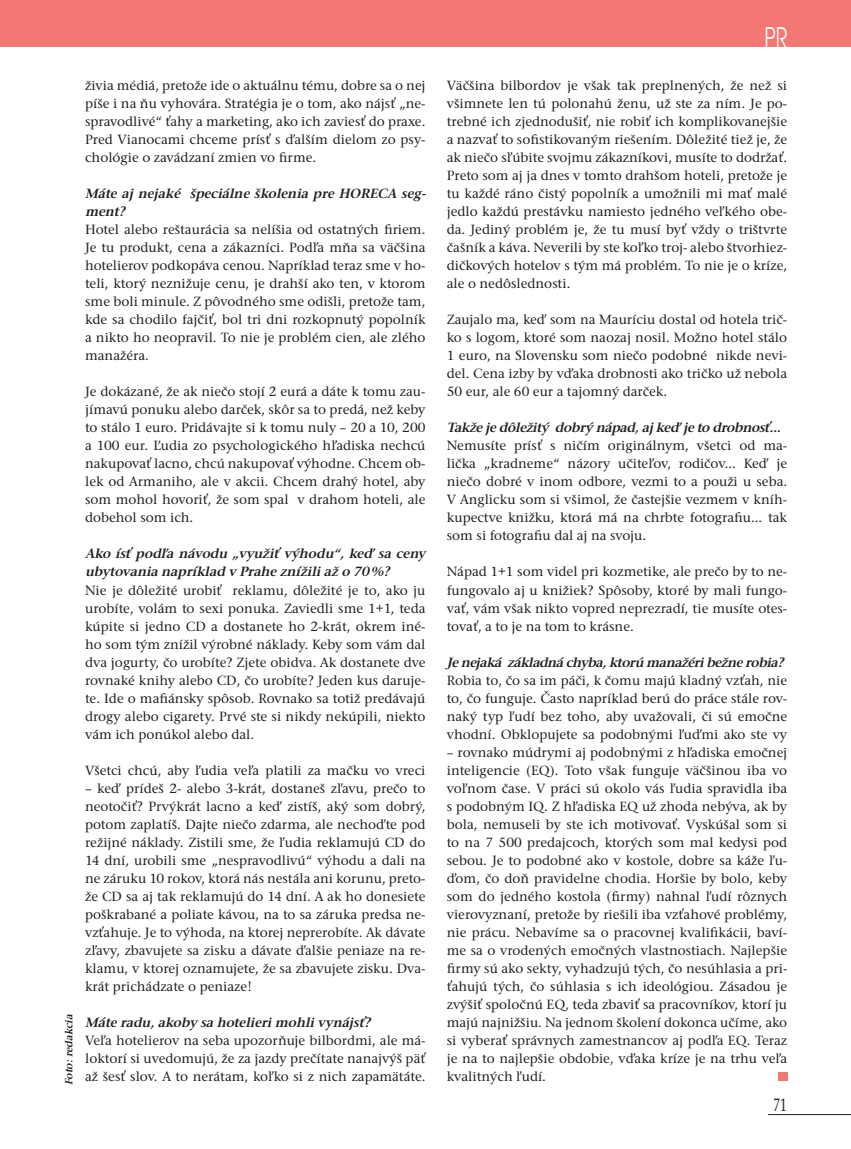
<style>
.page{position:relative;width:851px;height:1149px;background:#fff}
.page>*{position:absolute;margin:0;border:0;box-sizing:border-box;transform-origin:0 0}
.t1{font:27px "Avant Gar Got Itc LCE Boo";color:#fff;scale:.7 1}
.t2{font:500 18px "Stone Ser Itc TCE";color:#231f20;scale:.7 1}
.t3{font:500 13.5px/18px "Stone Ser Itc TCE";color:#231f20;text-align:justify}
.t4{font:italic 13.5px/18px "Stone Ser Itc TCE Sem";letter-spacing:-.03em;color:#231f20}
.t5{font:italic 13.5px/18px "Stone Ser Itc TCE Sem";color:#231f20}
.t6{font:italic 10.5px "Stone Ser Itc TCE Sem";color:#231f20}
</style>
<div class="page">
<hr style="left:767px;top:1113px;width:83px;height:1px;background:#231f20">
<div style="left:0;top:0;width:850px;height:47px;background:#f37772"></div>
<svg style="left:778px;top:1072px;width:9px;height:8px"></svg>
<p class="t6" style="left:64px;top:1084px;width:74px;rotate:-90deg">Foto:redakcia</p>
<p class="t3" style="left:85px;top:77px;width:342px">živia médiá, pretože ide o aktuálnu tému, dobre sa o nej píše i na ňu vyhovára. Stratégia je o tom, ako nájsť „ne&shy;spravodlivé“ ťahy a marketing, ako ich zaviesť do praxe.<br>Pred Vianocami chceme prísť s ďalším dielom zo psy&shy;chológie o zavádzaní zmien vo firme.</p>
<p class="t4" style="left:85px;top:185px;width:345px">Máte aj nejaké špeciálne školenia pre HORECA seg&shy;ment?</p>
<p class="t3" style="left:85px;top:221px;width:342px">Hotel alebo reštaurácia sa nelíšia od ostatných firiem.<br>Je tu produkt, cena a zákazníci. Podľa mňa sa väčšina hotelierov podkopáva cenou. Napríklad teraz sme v ho&shy;teli, ktorý neznižuje cenu, je drahší ako ten, v ktorom sme boli minule. Z pôvodného sme odišli, pretože tam, kde sa chodilo fajčiť, bol tri dni rozkopnutý popolník a nikto ho neopravil. To nie je problém cien, ale zlého manažéra.</p>
<p class="t3" style="left:85px;top:383px;width:342px">Je dokázané, že ak niečo stojí 2 eurá a dáte k tomu zau&shy;jímavú ponuku alebo darček, skôr sa to predá, než keby to stálo 1 euro. Pridávajte si k tomu nuly – 20 a 10, 200 a 100 eur. Ľudia zo psychologického hľadiska nechcú nakupovať lacno, chcú nakupovať výhodne. Chcem ob&shy;lek od Armaniho, ale v akcii. Chcem drahý hotel, aby som mohol hovoriť, že som spal v drahom hoteli, ale dobehol som ich.</p>
<p class="t5" style="left:85px;top:545px;width:342px">Ako ísť podľa návodu „využiť výhodu“, keď sa ceny ubytovania napríklad v Prahe znížiliaž o 70 %?</p>
<p class="t3" style="left:85px;top:581px;width:342px">Nie je dôležité urobiť reklamu, dôležité je to, ako ju urobíte, volám to sexi ponuka. Zaviedli sme 1+1, teda kúpite si jedno CD a dostanete ho 2-krát, okrem iné&shy;ho som tým znížil výrobné náklady. Keby som vám dal dva jogurty, čo urobíte? Zjete obidva. Ak dostanete dve rovnaké knihy alebo CD, čo urobíte? Jeden kus daruje&shy;te. Ide o mafiánsky spôsob. Rovnako sa totiž predávajú drogy alebo cigarety. Prvé ste si nikdy nekúpili, niekto vám ich ponúkol alebo dal.</p>
<p class="t3" style="left:85px;top:761px;width:342px">Všetci chcú, aby ľudia veľa platili za mačku vo vreci</p>
<p class="t3" style="left:85px;top:779px;width:342px">– keď prídeš 2- alebo 3-krát, dostaneš zľavu, prečo to neotočiť? Prvýkrát lacno a keď zistíš, aký som dobrý, potom zaplatíš. Dajte niečo zdarma, ale nechoďte pod režijné náklady. Zistili sme, že ľudia reklamujú CD do 14 dní, urobili sme „nespravodlivú“ výhodu a dali na ne záruku 10 rokov, ktorá nás nestála ani korunu, preto&shy;že CD sa aj tak reklamujú do 14 dní. A ak ho donesiete poškrabané a poliate kávou, na to sa záruka predsa ne&shy;vzťahuje. Je to výhoda, na ktorej neprerobíte. Ak dávate zľavy, zbavujete sa zisku a dávate ďalšie peniaze na re&shy;klamu, v ktorej oznamujete, že sa zbavujete zisku. Dva&shy;krát prichádzate o peniaze!</p>
<p class="t4" style="left:85px;top:1013px;width:290px">Máte radu,akoby sa hotelierimohlivynájsť?</p>
<p class="t3" style="left:85px;top:1031px;width:342px">Veľa hotelierov na seba upozorňuje bilbordmi, ale má&shy;loktorí si uvedomujú, že za jazdy prečítate nanajvýš päť až šesť slov. A to nerátam, koľko si z nich zapamätáte.</p>
<h1 class="t1" style="left:764px;top:24px;width:34px">PR</h1>
<p class="t3" style="left:446px;top:77px;width:342px">Väčšina bilbordov je však tak preplnených, že než si všimnete len tú polonahú ženu, už ste za ním. Je po&shy;trebné ich zjednodušiť, nie robiť ich komplikovanejšie a nazvať to sofistikovaným riešením. Dôležité tiež je, že ak niečo sľúbite svojmu zákazníkovi, musíte to dodržať.<br>Preto som aj ja dnes v tomto drahšom hoteli, pretože je tu každé ráno čistý popolník a umožnili mi mať malé jedlo každú prestávku namiesto jedného veľkého obe&shy;da. Jediný problém je, že tu musí byť vždy o trištvrte čašník a káva. Neverili by ste koľko troj- alebo štvorhiez&shy;dičkových hotelov s tým má problém. To nie je o kríze, ale o nedôslednosti.</p>
<p class="t3" style="left:446px;top:311px;width:342px">Zaujalo ma, keď som na Mauríciu dostal od hotela trič&shy;ko s logom, ktoré som naozaj nosil. Možno hotel stálo 1 euro, na Slovensku som niečo podobné nikde nevi&shy;del. Cena izby by vďaka drobnosti ako tričko už nebola 50 eur, ale 60 eur a tajomný darček.</p>
<p class="t4" style="left:446px;top:419px;width:338px">Takže je dôležitý dobrý nápad,ajkeď je to drobnosť...</p>
<p class="t3" style="left:446px;top:437px;width:342px">Nemusíte prísť s ničím originálnym, všetci od ma&shy;lička „kradneme“ názory učiteľov, rodičov... Keď je niečo dobré v inom odbore, vezmi to a použi u seba.<br>V Anglicku som si všimol, že častejšie vezmem v kníh&shy;kupectve knižku, ktorá má na chrbte fotografiu... tak som si fotografiu dal aj na svoju.</p>
<p class="t3" style="left:446px;top:563px;width:342px">Nápad 1+1 som videl pri kozmetike, ale prečo by to ne&shy;fungovalo aj u knižiek? Spôsoby, ktoré by mali fungo&shy;vať, vám však nikto vopred neprezradí, tie musíte otes&shy;tovať, a to je na tom to krásne.</p>
<p class="t4" style="left:446px;top:653px;width:341px">Je nejaká základná chyba,ktorú manažéribežne robia?</p>
<p class="t3" style="left:446px;top:671px;width:342px">Robia to, čo sa im páči, k čomu majú kladný vzťah, nie to, čo funguje. Často napríklad berú do práce stále rov&shy;naký typ ľudí bez toho, aby uvažovali, či sú emočne vhodní. Obklopujete sa podobnými ľuďmi ako ste vy</p>
<p class="t3" style="left:446px;top:743px;width:342px">– rovnako múdrymi aj podobnými z hľadiska emočnej inteligencie (EQ). Toto však funguje väčšinou iba vo voľnom čase. V práci sú okolo vás ľudia spravidla iba s podobným IQ. Z hľadiska EQ už zhoda nebýva, ak by bola, nemuseli by ste ich motivovať. Vyskúšal som si to na 7 500 predajcoch, ktorých som mal kedysi pod sebou. Je to podobné ako v kostole, dobre sa káže ľu&shy;ďom, čo doň pravidelne chodia. Horšie by bolo, keby som do jedného kostola (firmy) nahnal ľudí rôznych vierovyznaní, pretože by riešili iba vzťahové problémy, nie prácu. Nebavíme sa o pracovnej kvalifikácii, baví&shy;me sa o vrodených emočných vlastnostiach. Najlepšie firmy sú ako sekty, vyhadzujú tých, čo nesúhlasia a pri&shy;ťahujú tých, čo súhlasia s ich ideológiou. Zásadou je zvýšiť spoločnú EQ, teda zbaviť sa pracovníkov, ktorí ju majú najnižšiu. Na jednom školení dokonca učíme, ako si vyberať správnych zamestnancov aj podľa EQ. Teraz je na to najlepšie obdobie, vďaka kríze je na trhu veľa kvalitných ľudí.</p>
<h2 class="t2" style="left:773px;top:1096px;width:21px">71</h2>
</div>
